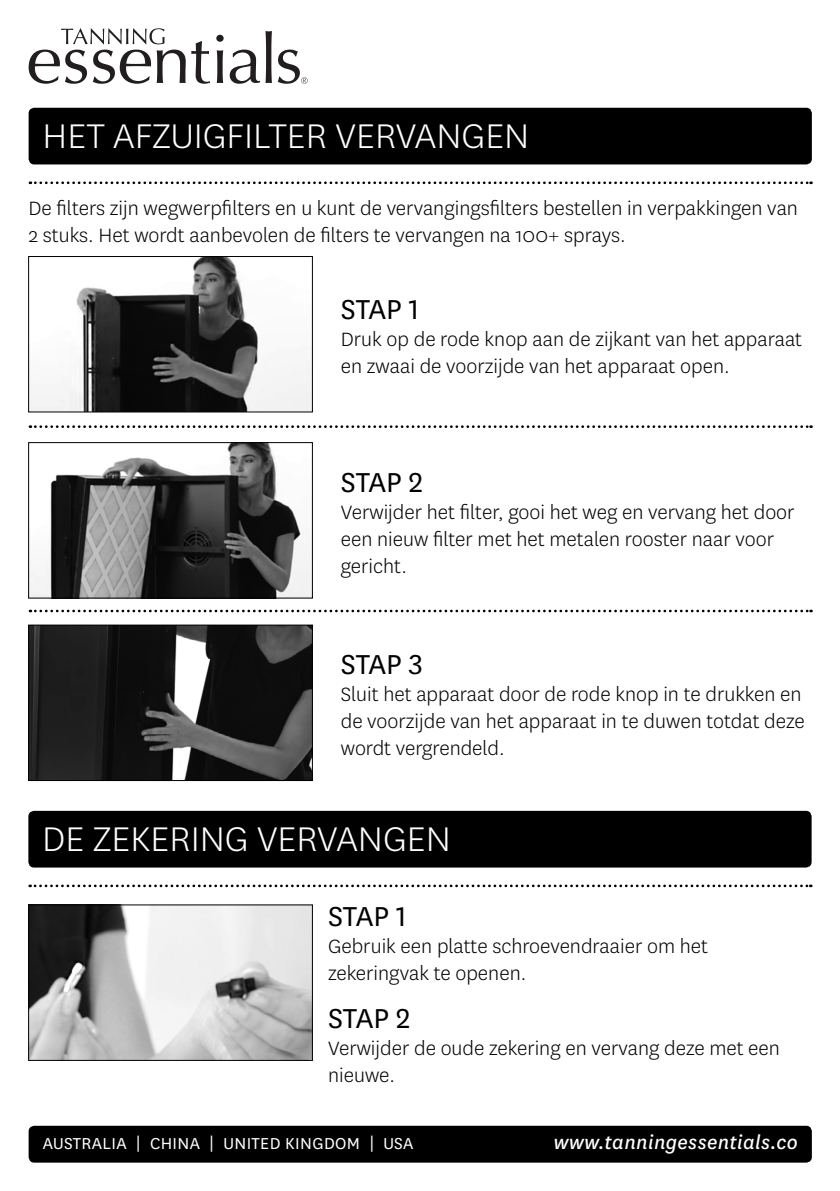
<style>
.page{position:relative;width:840px;height:1191px;background:#fff}
.page>*{position:absolute;margin:0;border:0;box-sizing:border-box;transform-origin:0 0}
.t1{font:300 40px "National";color:#fff}
.t2{font:32px "National";color:#000}
.t3{font:300 22.4px/27px "National";color:#000}
.t4{font:italic 22px "National";letter-spacing:.02em;color:#fff}
.t5{font:18.4px "National";letter-spacing:.02em;color:#fff}
</style>
<div class="page">
<svg style="left:29px;top:28px;width:181px;height:56px"></svg>
<svg style="left:216px;top:35px;width:7px;height:7px"></svg>
<svg style="left:217px;top:50px;width:6px;height:33px"></svg>
<svg style="left:229px;top:31px;width:78px;height:53px"></svg>
<div style="left:29px;top:1125px;width:782px;height:37px;background:#000;border-radius:6px"></div>
<div style="left:29px;top:108px;width:782px;height:56px;background:#000;border-radius:6px"></div>
<svg style="left:30px;top:181px;width:781px;height:3px"></svg>
<svg style="left:30px;top:425px;width:781px;height:3px"></svg>
<svg style="left:30px;top:609px;width:781px;height:3px"></svg>
<img style="left:30px;top:258px;width:280px;height:152px">
<div style="left:28px;top:256px;width:284px;height:156px;border:1px solid #000"></div>
<img style="left:30px;top:444px;width:280px;height:152px">
<div style="left:28px;top:442px;width:284px;height:156px;border:1px solid #000"></div>
<img style="left:30px;top:627px;width:280px;height:152px">
<div style="left:28px;top:625px;width:284px;height:156px;border:1px solid #000"></div>
<div style="left:28px;top:811px;width:783px;height:56px;background:#000;border-radius:6px"></div>
<svg style="left:30px;top:884px;width:780px;height:3px"></svg>
<img style="left:30px;top:906px;width:280px;height:152px">
<div style="left:28px;top:904px;width:284px;height:156px;border:1px solid #000"></div>
<h1 class="t1" style="left:43px;top:110px;width:488px">HET AFZUIGFILTER VERVANGEN</h1>
<p class="t3" style="left:28px;top:194px;width:770px">De filters zijn wegwerpfilters en u kunt de vervangingsfilters bestellen in verpakkingen van<br>2 stuks. Het wordt aanbevolen de filters te vervangen na 100+ sprays.</p>
<h2 class="t2" style="left:340px;top:289px;width:80px">STAP 1</h2>
<p class="t3" style="left:340px;top:325px;width:462px">Druk op de rode knop aan de zijkant van het apparaat en zwaai de voorzijde van het apparaat open.</p>
<h2 class="t2" style="left:340px;top:461px;width:84px">STAP 2</h2>
<p class="t3" style="left:340px;top:498px;width:455px">Verwijder het filter, gooi het weg en vervang het door een nieuw filter met het metalen rooster naar voor gericht.</p>
<h2 class="t2" style="left:340px;top:643px;width:83px">STAP 3</h2>
<p class="t3" style="left:340px;top:680px;width:465px">Sluit het apparaat door de rode knop in te drukken en de voorzijde van het apparaat in te duwen totdat deze wordt vergrendeld.</p>
<h1 class="t1" style="left:42px;top:813px;width:410px">DE ZEKERING VERVANGEN</h1>
<h2 class="t2" style="left:328px;top:895px;width:80px">STAP 1</h2>
<p class="t3" style="left:328px;top:932px;width:381px">Gebruik een platte schroevendraaier om het zekeringvak te openen.</p>
<h2 class="t2" style="left:328px;top:997px;width:84px">STAP 2</h2>
<p class="t3" style="left:328px;top:1034px;width:453px">Verwijder de oude zekering en vervang deze met een nieuwe.</p>
<p class="t5" style="left:43px;top:1131px;width:372px">AUSTRALIA | CHINA | UNITED KINGDOM | USA</p>
<p class="t4" style="left:553px;top:1128px;width:245px">www.tanningessentials.co</p>
</div>
